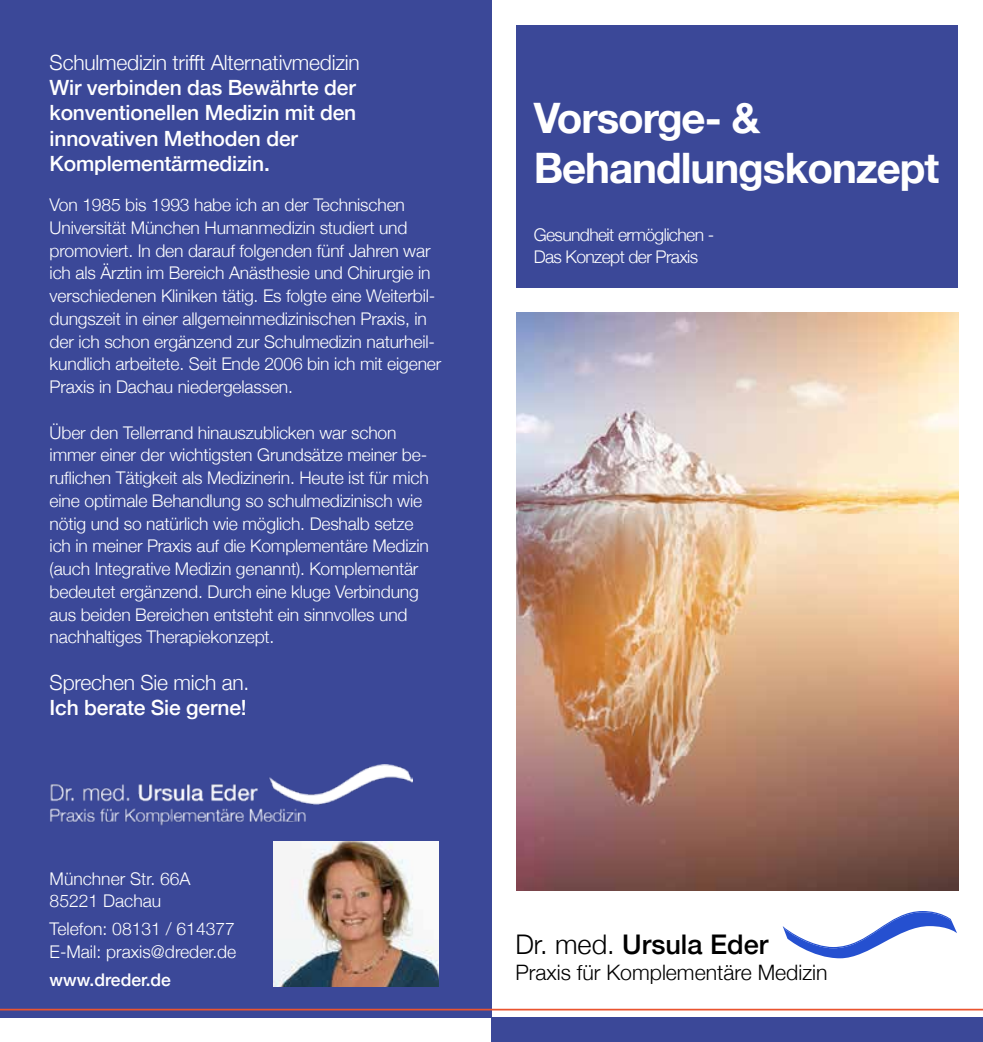
<style>
.page{position:relative;width:983px;height:1042px;background:#fff}
.page>*{position:absolute;margin:0;border:0;box-sizing:border-box;transform-origin:0 0}
.t1{font:700 42px/50.4px "Helvetica Neue";letter-spacing:-.025em;color:#fff}
.t2{font:500 27.12px "Helvetica Neue";color:#000}
.t3{font:300 21.18px "Helvetica Neue";color:#000}
.t4{font:500 21px/25.2px "Helvetica Neue";letter-spacing:-.01em;color:#fff}
.t5{font:300 21px "Helvetica Neue";letter-spacing:-.01em;color:#fff}
.t6{font:300 17.5px/22.8px "Helvetica Neue";letter-spacing:-.01em;color:#fff}
.t7{font:300 17.5px/22.8px "Helvetica Neue";letter-spacing:-.035em;color:#fff}
.t8{font:500 17.5px "Helvetica Neue";color:#fff}
.s1{font-weight:300}
</style>
<div class="page">
<div style="left:516px;top:25px;width:441px;height:263px;background:#3b4898"></div>
<svg style="left:782px;top:911px;width:174px;height:47px"></svg>
<img style="left:516px;top:313px;width:441px;height:577px">
<div style="left:491px;top:1017px;width:491px;height:25px;background:#3b4898"></div>
<div style="left:0;top:0;width:491px;height:1017px;background:#3b4898"></div>
<img style="left:50px;top:764px;width:362px;height:62px">
<hr style="left:0;top:1008px;width:982px;height:2px;background:#ea542f">
<img style="left:273px;top:841px;width:165px;height:145px">
<p class="t5" style="left:50px;top:45px;width:311px">Schulmedizin trifft Alternativmedizin</p>
<p class="t4" style="left:50px;top:73px;width:308px">Wir verbinden das Bewährte der konventionellen Medizin mit den innovativen Methoden der<br>Komplementärmedizin.</p>
<p class="t6" style="left:50px;top:192px;width:393px">Von 1985 bis 1993 habe ich an der Technischen Universität München Humanmedizin studiert und promoviert. In den darauf folgenden fünf Jahren war ich als Ärztin im Bereich Anästhesie und Chirurgie in verschiedenen Kliniken tätig. Es folgte eine Weiterbil&shy;dungszeit in einer allgemeinmedizinischen Praxis, in der ich schon ergänzend zur Schulmedizin naturheil&shy;kundlich arbeitete. Seit Ende 2006 bin ich mit eigener Praxis in Dachau niedergelassen.</p>
<p class="t6" style="left:50px;top:420px;width:380px">Über den Tellerrand hinauszublicken war schon immer einer der wichtigsten Grundsätze meiner be&shy;ruflichen Tätigkeit als Medizinerin. Heute ist für mich eine optimale Behandlung so schulmedizinisch wie nötig und so natürlich wie möglich. Deshalb setze ich in meiner Praxis auf die Komplementäre Medizin (auch Integrative Medizin genannt). Komplementär bedeutet ergänzend. Durch eine kluge Verbindung aus beiden Bereichen entsteht ein sinnvolles und nachhaltiges Therapiekonzept.</p>
<p class="t5" style="left:50px;top:665px;width:201px">Sprechen Sie mich an.</p>
<p class="t4" style="left:50px;top:693px;width:198px">Ich berate Sie gerne!</p>
<p class="t6" style="left:50px;top:865px;width:142px">Münchner Str. 66A<br>85221 Dachau</p>
<p class="t6" style="left:50px;top:916px;width:188px">Telefon: 08131 / 614377<br>E-Mail: praxis@dreder.de</p>
<p class="t8" style="left:50px;top:965px;width:123px">www.dreder.de</p>
<h1 class="t1" style="left:533px;top:94px;width:407px">Vorsorge- &amp;<br>Behandlungskonzept</h1>
<p class="t7" style="left:533px;top:222px;width:182px">Gesundheit ermöglichen -<br>Das Konzept der Praxis</p>
<h2 class="t2" style="left:515px;top:922px;width:254px"><span class="s1">Dr. med.</span> Ursula Eder</h2>
<p class="t3" style="left:515px;top:955px;width:313px">Praxis für Komplementäre Medizin</p>
</div>
